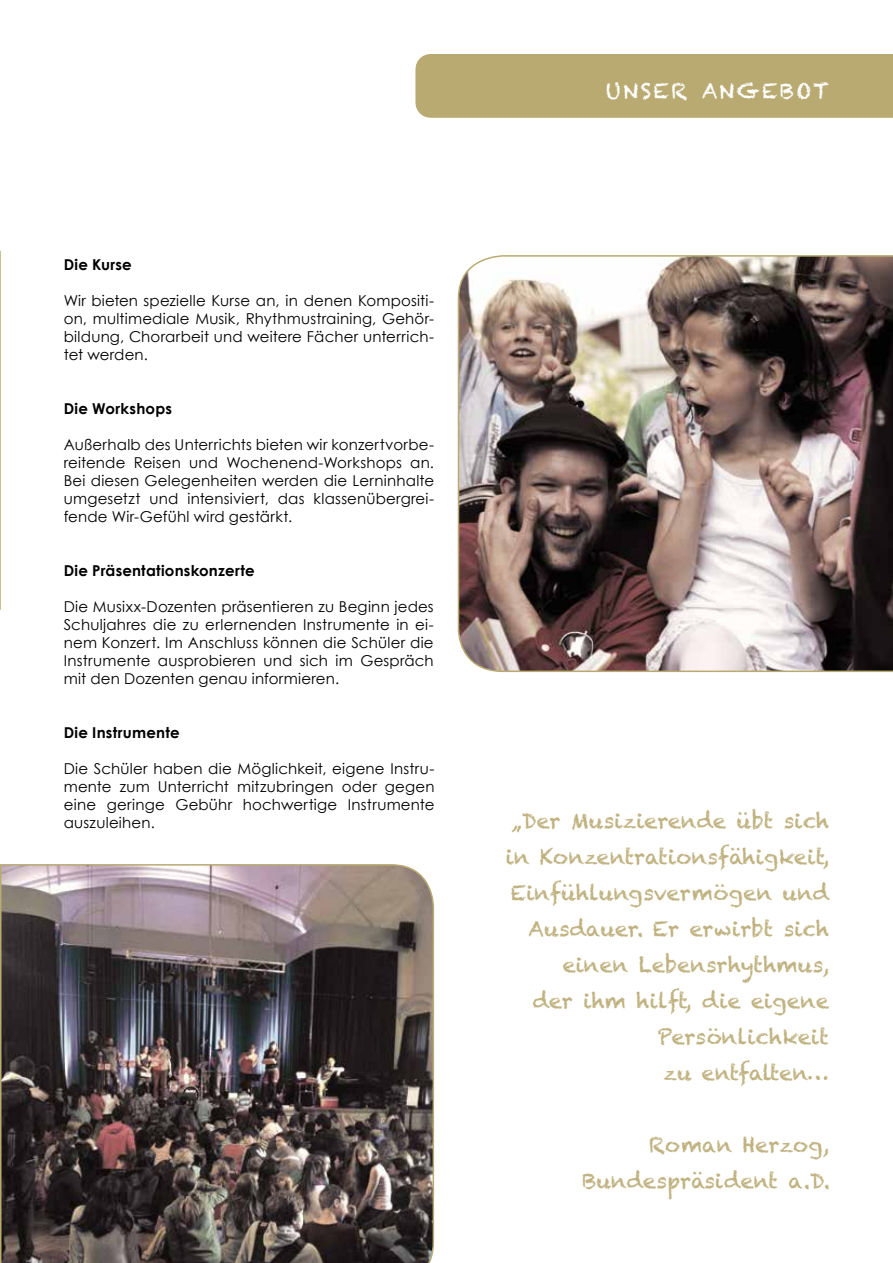
<style>
.page{position:relative;width:893px;height:1263px;background:#fff}
.page>*{position:absolute;margin:0;border:0;box-sizing:border-box;transform-origin:0 0}
.t1{font:21px/36px "Chalkduster";color:#c0b280;text-align:right}
.t2{font:21px "Chalkduster";letter-spacing:.11em;color:#fff}
.t3{font:15px/18px "Century Gothic";letter-spacing:.01em;color:#000;text-align:justify}
.t4{font:700 15px "Century Gothic";letter-spacing:.015em;color:#000}
</style>
<div class="page">
<svg style="left:0;top:250px;width:1px;height:360px"></svg>
<div style="left:415px;top:54px;width:478px;height:64px;background:#b9aa72"></div>
<img style="left:457px;top:255px;width:436px;height:418px">
<img style="left:0;top:864px;width:435px;height:399px">
<p class="t4" style="left:64px;top:253px;width:70px">Die Kurse</p>
<p class="t3" style="left:64px;top:291px;width:372px">Wir bieten spezielle Kurse an, in denen Kompositi&shy;on, multimediale Musik, Rhythmustraining, Gehör&shy;bildung, Chorarbeit und weitere Fächer unterrich&shy;tet werden.</p>
<p class="t4" style="left:64px;top:397px;width:110px">Die Workshops</p>
<p class="t3" style="left:64px;top:435px;width:372px">Außerhalb des Unterrichts bieten wir konzertvorbe&shy;reitende Reisen und Wochenend-Workshops an.<br>Bei diesen Gelegenheiten werden die Lerninhalte umgesetzt und intensiviert, das klassenübergrei&shy;fende Wir-Gefühl wird gestärkt.</p>
<p class="t4" style="left:64px;top:559px;width:192px">Die Präsentationskonzerte</p>
<p class="t3" style="left:64px;top:597px;width:371px">Die Musixx-Dozenten präsentieren zu Beginn jedes Schuljahres die zu erlernenden Instrumente in ei&shy;nem Konzert. Im Anschluss können die Schüler die Instrumente ausprobieren und sich im Gespräch mit den Dozenten genau informieren.</p>
<p class="t4" style="left:64px;top:721px;width:117px">Die Instrumente</p>
<p class="t3" style="left:64px;top:759px;width:372px">Die Schüler haben die Möglichkeit, eigene Instru&shy;mente zum Unterricht mitzubringen oder gegen eine geringe Gebühr hochwertige Instrumente auszuleihen.</p>
<h1 class="t2" style="left:606px;top:78px;width:225px">UNSER ANGEBOT</h1>
<h1 class="t1" style="left:506px;top:803px;width:325px">„Der Musizierende übt sich in Konzentrationsfähigkeit,<br>Einfühlungsvermögen und<br>Ausdauer. Er erwirbt sich einen Lebensrhythmus,<br>der ihm hilft, die eigene<br>Persönlichkeit<br>zu entfalten…</h1>
<h1 class="t1" style="left:583px;top:1127px;width:249px">Roman Herzog,<br>Bundespräsident a.D.</h1>
</div>
